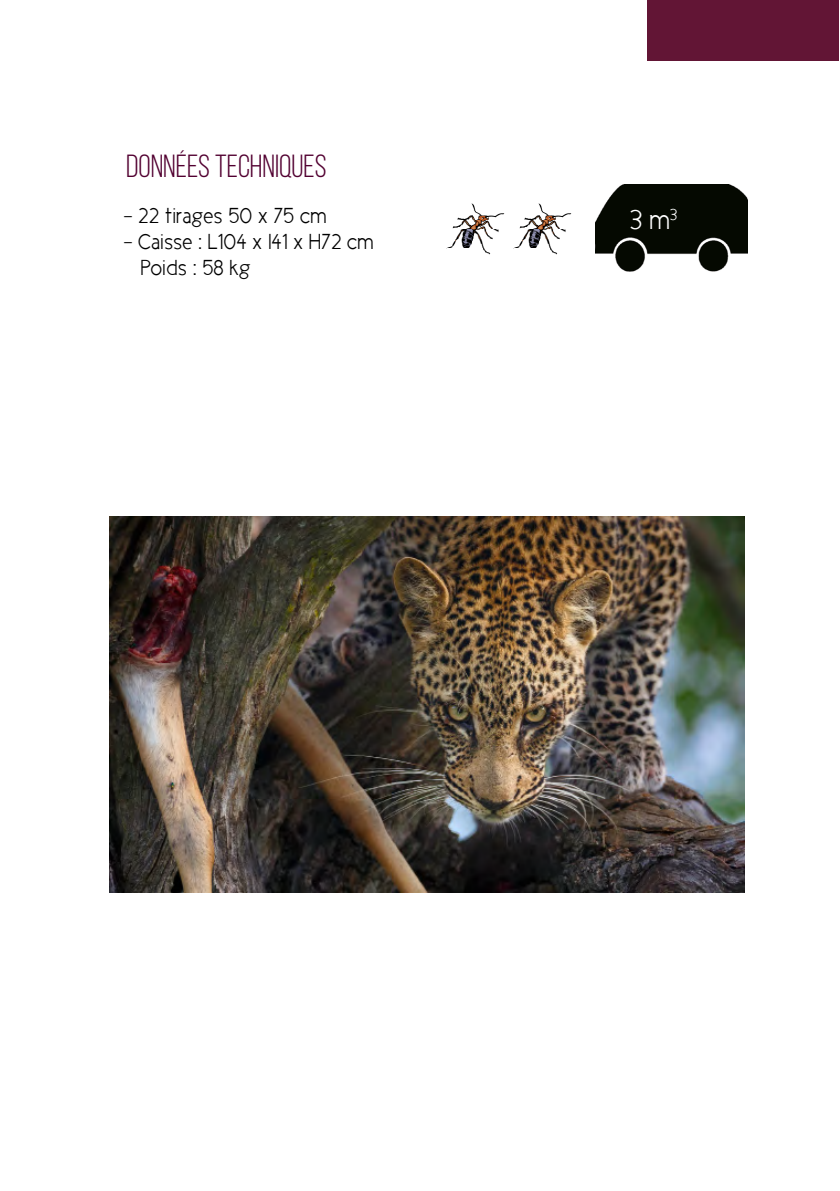
<style>
.page{position:relative;width:840px;height:1191px;background:#fff}
.page>*{position:absolute;margin:0;border:0;box-sizing:border-box;transform-origin:0 0}
.t1{font:32px "Bebas Neue";color:#520131}
.t2{font:28px "Cicle Semi";color:#fff}
.t3{font:700 28px "Calibri";color:#fff}
.t4{font:22px/26.4px "Cicle Semi";color:#000}
</style>
<div class="page">
<img style="left:446px;top:203px;width:59px;height:52px">
<img style="left:513px;top:203px;width:58px;height:52px">
<img style="left:595px;top:184px;width:152px;height:88px">
<img style="left:109px;top:517px;width:634px;height:375px">
<div style="left:647px;top:0;width:191px;height:61px;background:#621535"></div>
<h1 class="t1" style="left:126px;top:149px;width:202px">DONNÉES TECHNIQUES</h1>
<p class="t4" style="left:123px;top:202px;width:205px">- 22 tirages 50 x 75 cm</p>
<p class="t4" style="left:140px;top:228px;width:235px;text-indent:-17px">- Caisse : L104 x l41 x H72 cm<br>Poids : 58 kg</p>
<p class="t2" style="left:630px;top:205px;width:48px">3 m<sup>3</sup></p>
<p class="t3" style="left:639px;top:206px;width:16px">3</p>
</div>
